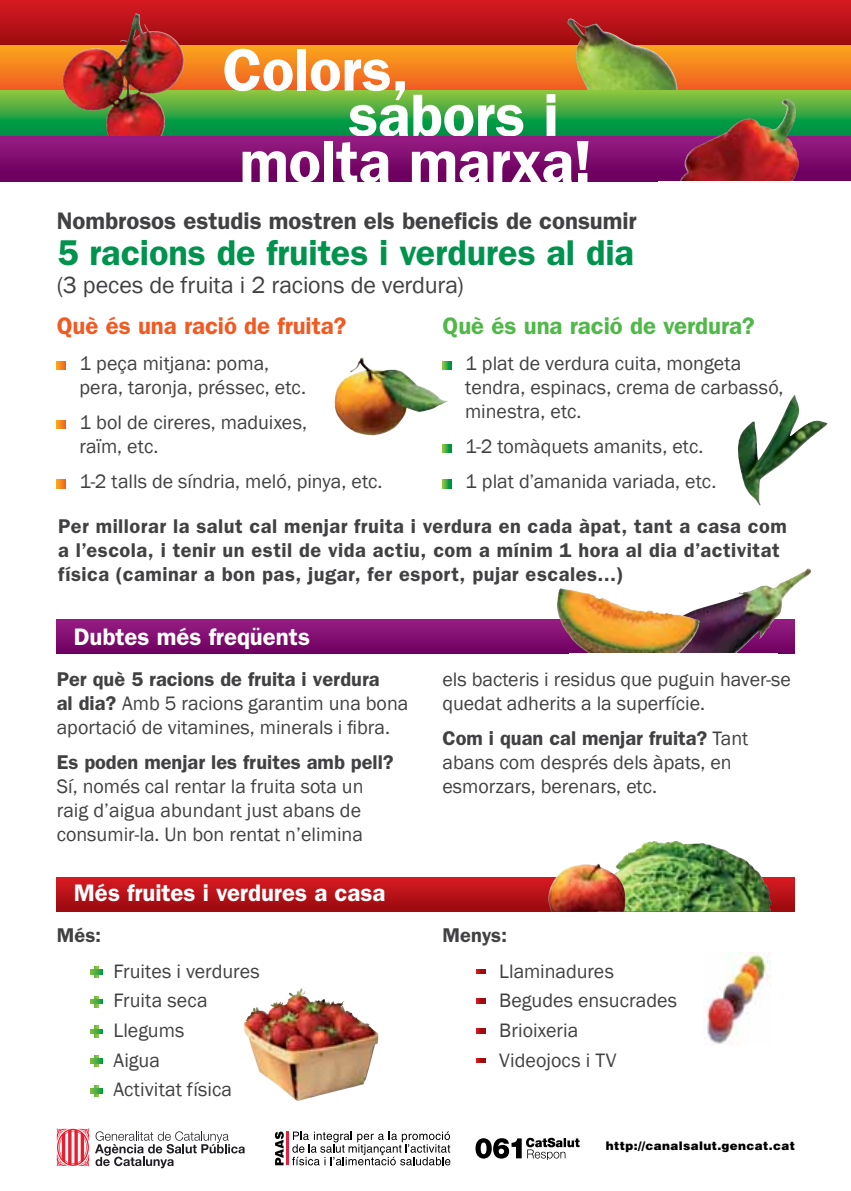
<style>
.page{position:relative;width:851px;height:1191px;background:#fff}
.page>*{position:absolute;margin:0;border:0;box-sizing:border-box;transform-origin:0 0}
.t1{font:600 60px "Franklin Gothic";letter-spacing:-.005em;color:#fff}
.t2{font:600 36px "Franklin Gothic";letter-spacing:-.005em;color:#00934e}
.t3{font:600 24px "Franklin Gothic";color:#414042}
.t4{font:600 24px "Franklin Gothic";color:#fff}
.t5{font:24px "Franklin Gothic";letter-spacing:-.01em;color:#414042}
.t6{font:600 24px "Franklin Gothic";color:#50b848}
.t7{font:600 24px "Franklin Gothic";color:#f15a22}
.t8{font:20px/24px "Franklin Gothic";color:#414042}
.t9{font:600 20px/24px "Franklin Gothic";letter-spacing:.025em;color:#414042}
.t10{font:600 20px "Franklin Gothic";color:#414042}
.t11{font:900 12px "Helvetica LT Std";letter-spacing:.03em;color:#000}
.s1{font-weight:600}
</style>
<div class="page">
<div style="left:0;top:0;width:850px;height:45px;background:linear-gradient(to bottom,#d71a22,#9c0b0f)"></div>
<div style="left:0;top:45px;width:850px;height:46px;background:linear-gradient(to bottom,#faa81b,#f15b23)"></div>
<img style="left:567px;top:19px;width:111px;height:72px">
<div style="left:57px;top:619px;width:737px;height:34px;background:linear-gradient(to bottom,#971e84,#700161)"></div>
<div style="left:57px;top:877px;width:737px;height:34px;background:linear-gradient(to bottom,#d91b22,#9a0b0f)"></div>
<svg style="left:0;top:91px;width:850px;height:45px;background:#3aa842"></svg>
<svg style="left:91px;top:966px;width:11px;height:11px"></svg>
<svg style="left:91px;top:996px;width:11px;height:11px"></svg>
<svg style="left:91px;top:1025px;width:11px;height:12px"></svg>
<svg style="left:91px;top:1055px;width:11px;height:11px"></svg>
<svg style="left:91px;top:1085px;width:11px;height:11px"></svg>
<svg style="left:476px;top:969px;width:9px;height:4px"></svg>
<svg style="left:476px;top:998px;width:9px;height:5px"></svg>
<svg style="left:476px;top:1028px;width:9px;height:5px"></svg>
<svg style="left:476px;top:1058px;width:9px;height:4px"></svg>
<img style="left:62px;top:13px;width:122px;height:123px">
<div style="left:0;top:136px;width:850px;height:45px;background:linear-gradient(to bottom,#971e84,#68005a)"></div>
<img style="left:678px;top:99px;width:121px;height:82px">
<img style="left:703px;top:952px;width:67px;height:92px">
<svg style="left:57px;top:361px;width:8px;height:8px"></svg>
<svg style="left:57px;top:420px;width:8px;height:9px"></svg>
<svg style="left:57px;top:480px;width:8px;height:8px"></svg>
<svg style="left:448px;top:361px;width:3px;height:8px"></svg>
<svg style="left:442px;top:444px;width:9px;height:9px"></svg>
<svg style="left:442px;top:480px;width:9px;height:8px"></svg>
<img style="left:618px;top:840px;width:154px;height:71px">
<img style="left:548px;top:863px;width:77px;height:48px">
<img style="left:334px;top:357px;width:114px;height:78px">
<img style="left:699px;top:568px;width:109px;height:86px">
<img style="left:556px;top:588px;width:143px;height:66px">
<div style="left:569px;top:653px;width:209px;height:41px;background:#fff"></div>
<img style="left:737px;top:395px;width:91px;height:111px">
<img style="left:249px;top:990px;width:51px;height:26px">
<svg style="left:95px;top:1131px;width:150px;height:37px"></svg>
<svg style="left:57px;top:1128px;width:32px;height:38px"></svg>
<svg style="left:292px;top:1131px;width:158px;height:34px"></svg>
<svg style="left:275px;top:1131px;width:9px;height:34px"></svg>
<hr style="left:286px;top:1131px;width:3px;height:34px;background:#e4203f">
<svg style="left:475px;top:1137px;width:104px;height:22px"></svg>
<h1 class="t1" style="left:222px;top:34px;width:188px">Colors,</h1>
<h1 class="t1" style="left:348px;top:80px;width:212px">sabors i</h1>
<h1 class="t1" style="left:239px;top:126px;width:354px">molta marxa!</h1>
<p class="t3" style="left:57px;top:207px;width:581px">Nombrosos estudis mostren els beneficis de consumir</p>
<h2 class="t2" style="left:57px;top:231px;width:578px">5 racions de fruites i verdures al dia</h2>
<p class="t5" style="left:57px;top:270px;width:408px">(3 peces de fruita i 2 racions de verdura)</p>
<p class="t7" style="left:57px;top:312px;width:291px">Què és una ració de fruita?</p>
<p class="t8" style="left:79px;top:351px;width:228px">1 peça mitjana: poma, pera, taronja, préssec, etc.</p>
<p class="t8" style="left:79px;top:410px;width:229px">1 bol de cireres, maduixes, raïm, etc.</p>
<p class="t8" style="left:79px;top:470px;width:304px">1-2 talls de síndria, meló, pinya, etc.</p>
<p class="t6" style="left:442px;top:312px;width:314px">Què és una ració de verdura?</p>
<p class="t8" style="left:465px;top:351px;width:320px">1 plat de verdura cuita, mongeta tendra, espinacs, crema de carbassó, minestra, etc.</p>
<p class="t8" style="left:465px;top:429px;width:253px;line-height:35.4px">1-2 tomàquets amanits, etc.<br>1 plat d’amanida variada, etc.</p>
<p class="t9" style="left:58px;top:514px;width:730px">Per millorar la salut cal menjar fruita i verdura en cada àpat, tant a casa com a l’escola, i tenir un estil de vida actiu, com a mínim 1 hora al dia d’activitat física (caminar a bon pas, jugar, fer esport, pujar escales...)</p>
<p class="t4" style="left:74px;top:622px;width:238px">Dubtes més freqüents</p>
<p class="t8" style="left:57px;top:667px;width:353px"><span class="s1">Per què 5 racions de fruita i verdura<br>al dia?</span> Amb 5 racions garantim una bona aportació de vitamines, minerals i fibra.</p>
<p class="t10" style="left:57px;top:750px;width:338px">Es poden menjar les fruites amb pell?</p>
<p class="t8" style="left:57px;top:775px;width:308px">Sí, només cal rentar la fruita sota un raig d’aigua abundant just abans de consumir-la. Un bon rentat n’elimina</p>
<p class="t4" style="left:74px;top:879px;width:313px">Més fruites i verdures a casa</p>
<p class="t9" style="left:57px;top:923px;width:46px">Més:</p>
<p class="t8" style="left:113px;top:956px;width:148px;line-height:29.6px">Fruites i verdures<br>Fruita seca<br>Llegums<br>Aigua<br>Activitat física</p>
<p class="t8" style="left:442px;top:667px;width:350px">els bacteris i residus que puguin haver-se quedat adherits a la superfície.</p>
<p class="t8" style="left:442px;top:727px;width:307px"><span class="s1">Com i quan cal menjar fruita?</span> Tant abans com després dels àpats, en esmorzars, berenars, etc.</p>
<p class="t9" style="left:442px;top:923px;width:66px">Menys:</p>
<p class="t8" style="left:499px;top:956px;width:179px;line-height:29.6px">Llaminadures<br>Begudes ensucrades<br>Brioixeria<br>Videojocs i TV</p>
<p class="t11" style="left:605px;top:1137px;width:191px">http://canalsalut.gencat.cat</p>
</div>
